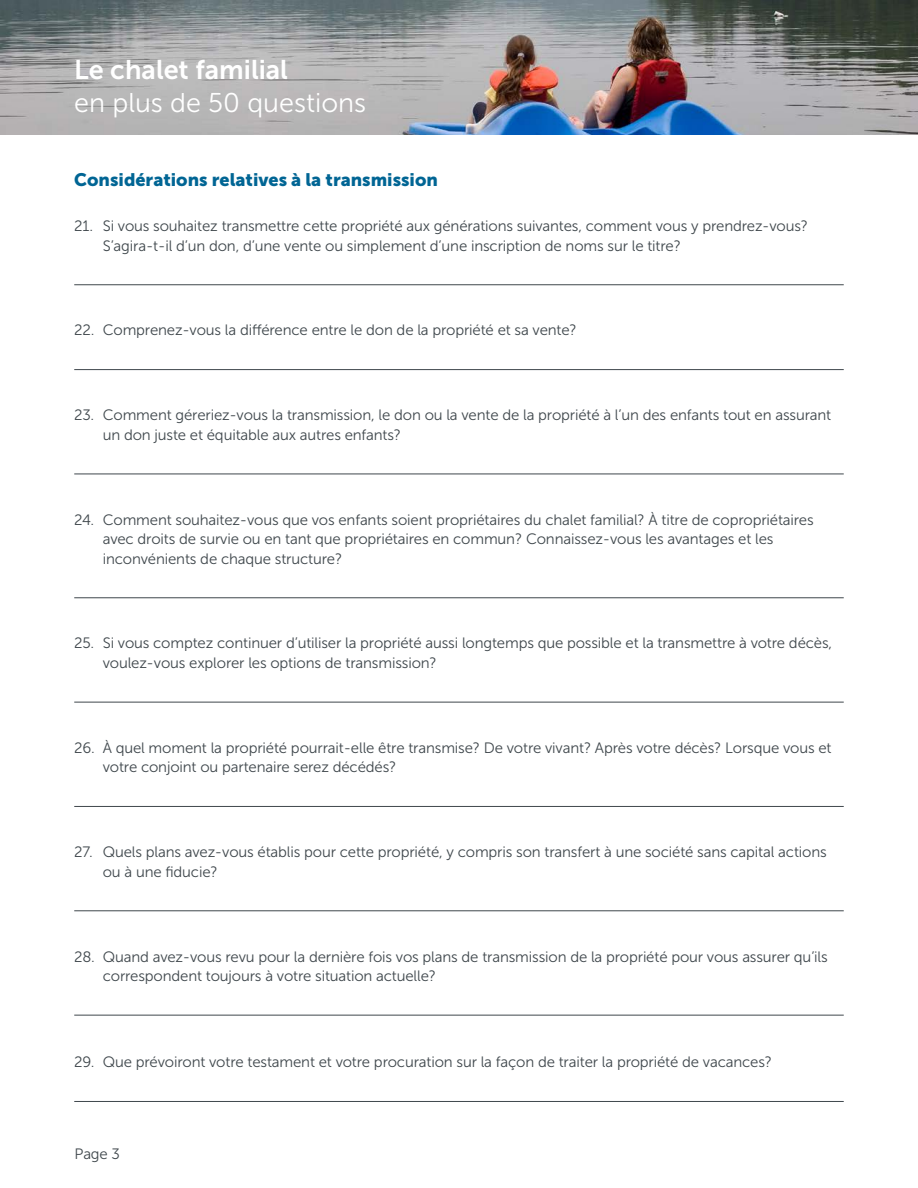
<style>
.page{position:relative;width:918px;height:1188px;background:#fff}
.page>*{position:absolute;margin:0;border:0;box-sizing:border-box;transform-origin:0 0}
.t1{font:27px "Museo Sans 300";color:#fff}
.t2{font:27px "Museo Sans 700";color:#fff}
.EL_Heading_6_-_12_pt{font:18px "Museo Sans 900";color:#006594}
.Question_text{font:15px/19.5px "Museo Sans 300";letter-spacing:-.01em;color:#3f474c}
</style>
<div class="page">
<img style="left:0;top:0;width:918px;height:135px">
<hr style="left:74px;top:284px;width:770px;height:1px;background:#3f474c">
<hr style="left:74px;top:369px;width:770px;height:1px;background:#3f474c">
<hr style="left:74px;top:474px;width:770px;height:1px;background:#3f474c">
<hr style="left:74px;top:597px;width:770px;height:1px;background:#3f474c">
<hr style="left:74px;top:702px;width:770px;height:1px;background:#3f474c">
<hr style="left:74px;top:806px;width:770px;height:1px;background:#3f474c">
<hr style="left:74px;top:910px;width:770px;height:1px;background:#3f474c">
<hr style="left:74px;top:1015px;width:770px;height:1px;background:#3f474c">
<hr style="left:74px;top:1101px;width:770px;height:1px;background:#3f474c">
<h1 class="t2" style="left:74px;top:54px;width:215px">Le chalet familial</h1>
<h1 class="t1" style="left:74px;top:89px;width:293px">en plus de 50 questions</h1>
<h2 class="EL_Heading_6_-_12_pt" style="left:74px;top:169px;width:365px">Considérations relatives à la transmission</h2>
<p class="Question_text" style="left:103px;top:216px;width:707px;text-indent:-28px">21. Si vous souhaitez transmettre cette propriété aux générations suivantes, comment vous y prendrez-vous?<br>S’agira-t-il d’un don, d’une vente ou simplement d’une inscription de noms sur le titre?</p>
<p class="Question_text" style="left:74px;top:321px;width:504px">22. Comprenez-vous la différence entre le don de la propriété et sa vente?</p>
<p class="Question_text" style="left:103px;top:406px;width:730px;text-indent:-28px">23. Comment géreriez-vous la transmission, le don ou la vente de la propriété à l’un des enfants tout en assurant un don juste et équitable aux autres enfants?</p>
<p class="Question_text" style="left:103px;top:510px;width:713px;text-indent:-28px">24. Comment souhaitez-vous que vos enfants soient propriétaires du chalet familial? À titre de copropriétaires avec droits de survie ou en tant que propriétaires en commun? Connaissez-vous les avantages et les inconvénients de chaque structure?</p>
<p class="Question_text" style="left:103px;top:634px;width:731px;text-indent:-28px">25. Si vous comptez continuer d’utiliser la propriété aussi longtemps que possible et la transmettre à votre décès, voulez-vous explorer les options de transmission?</p>
<p class="Question_text" style="left:103px;top:738px;width:730px;text-indent:-28px">26. À quel moment la propriété pourrait-elle être transmise? De votre vivant? Après votre décès? Lorsque vous et votre conjoint ou partenaire serez décédés?</p>
<p class="Question_text" style="left:103px;top:842px;width:726px;text-indent:-28px">27. Quels plans avez-vous établis pour cette propriété, y compris son transfert à une société sans capital actions ou à une fiducie?</p>
<p class="Question_text" style="left:103px;top:947px;width:727px;text-indent:-28px">28. Quand avez-vous revu pour la dernière fois vos plans de transmission de la propriété pour vous assurer qu’ils correspondent toujours à votre situation actuelle?</p>
<p class="Question_text" style="left:74px;top:1053px;width:699px">29. Que prévoiront votre testament et votre procuration sur la façon de traiter la propriété de vacances?</p>
<p class="Question_text" style="left:75px;top:1144px;width:47px">Page 3</p>
</div>
